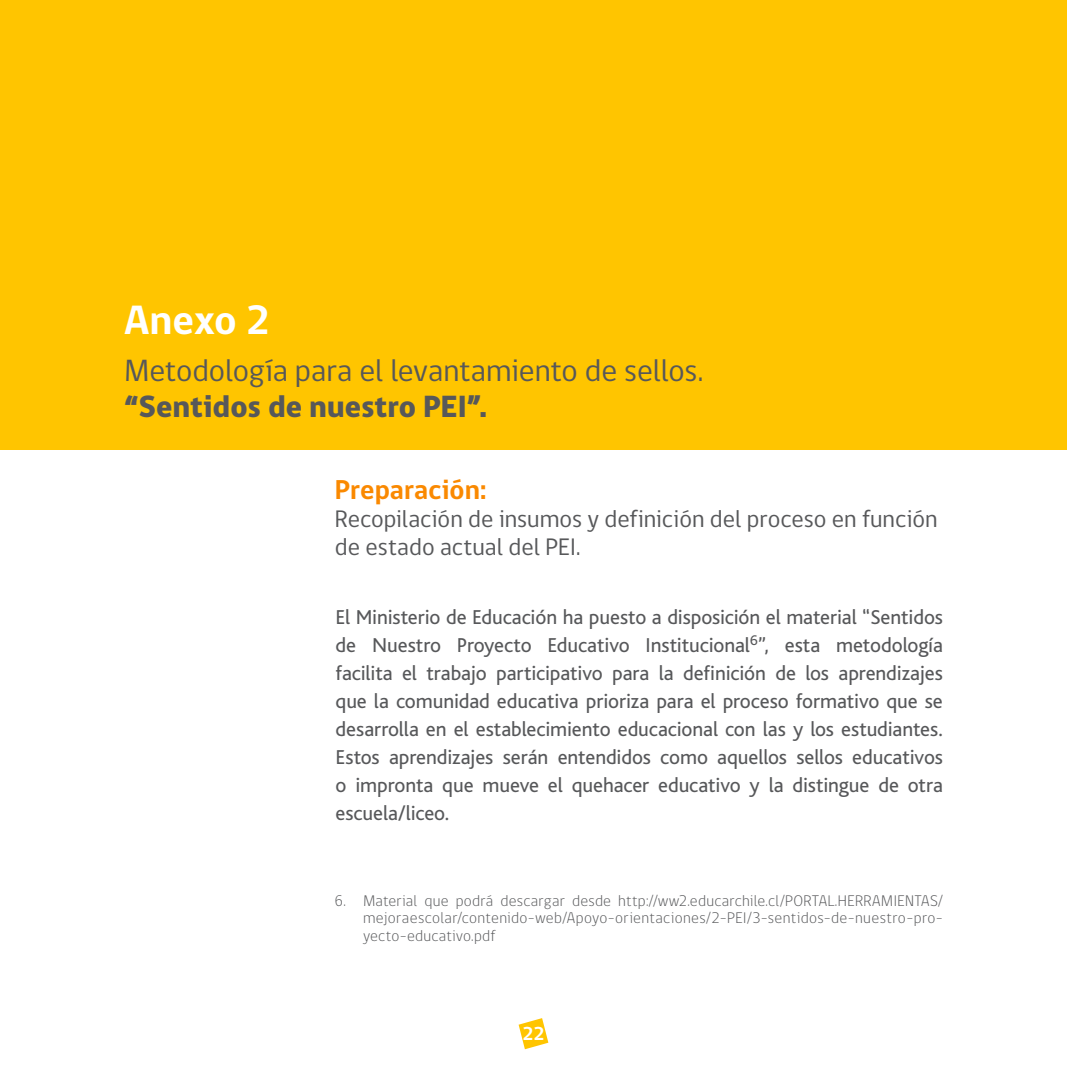
<style>
.page{position:relative;width:1067px;height:1067px;background:#fff}
.page>*{position:absolute;margin:0;border:0;box-sizing:border-box;transform-origin:0 0}
.t1{font:700 42px "gob CL";color:#fff}
.t2{font:31.5px "gob CL";letter-spacing:-.005em;color:#57585a}
.t3{font:800 31.5px "gob CL";letter-spacing:-.005em;color:#57585a}
.t4{font:700 28px "gob CL";color:#fa8900}
.t5{font:24.5px/28px "gob CL";color:#57585a}
.t6{font:21px/28px "Bliss";letter-spacing:-.005em;color:#57585a;text-align:justify}
.t7{font:700 19.25px "gob CL";color:#fff}
.t8{font:300 15.75px/17.5px "gob CL";letter-spacing:.02em;color:#57585a;text-align:justify}
</style>
<div class="page">
<svg style="left:518px;top:1018px;width:30px;height:31px"></svg>
<div style="left:0;top:1px;width:1066px;height:448px;background:#ffc500"></div>
<h1 class="t1" style="left:124px;top:291px;width:147px">Anexo 2</h1>
<h2 class="t2" style="left:124px;top:349px;width:581px">Metodología para el levantamiento de sellos.</h2>
<h2 class="t3" style="left:124px;top:385px;width:364px">“Sentidos de nuestro PEI”.</h2>
<h3 class="t4" style="left:335px;top:470px;width:153px">Preparación:</h3>
<p class="t5" style="left:335px;top:505px;width:604px">Recopilación de insumos y definición del proceso en función de estado actual del PEI.</p>
<p class="t6" style="left:335px;top:603px;width:609px">El Ministerio de Educación ha puesto a disposición el material “Sentidos de Nuestro Proyecto Educativo Institucional<sup>6</sup>”, esta metodología facilita el trabajo participativo para la definición de los aprendizajes que la comunidad educativa prioriza para el proceso formativo que se desarrolla en el establecimiento educacional con las y los estudiantes.<br>Estos aprendizajes serán entendidos como aquellos sellos educativos o impronta que mueve el quehacer educativo y la distingue de otra escuela/liceo.</p>
<p class="t8" style="left:363px;top:892px;width:581px;text-indent:-28px">6. Material que podrá descargar desde http://ww2.educarchile.cl/PORTAL.HERRAMIENTAS/ mejoraescolar/contenido-web/Apoyo-orientaciones/2-PEI/3-sentidos-de-nuestro-pro&shy;yecto-educativo.pdf</p>
<p class="t7" style="left:522px;top:1020px;width:24px">22</p>
</div>
